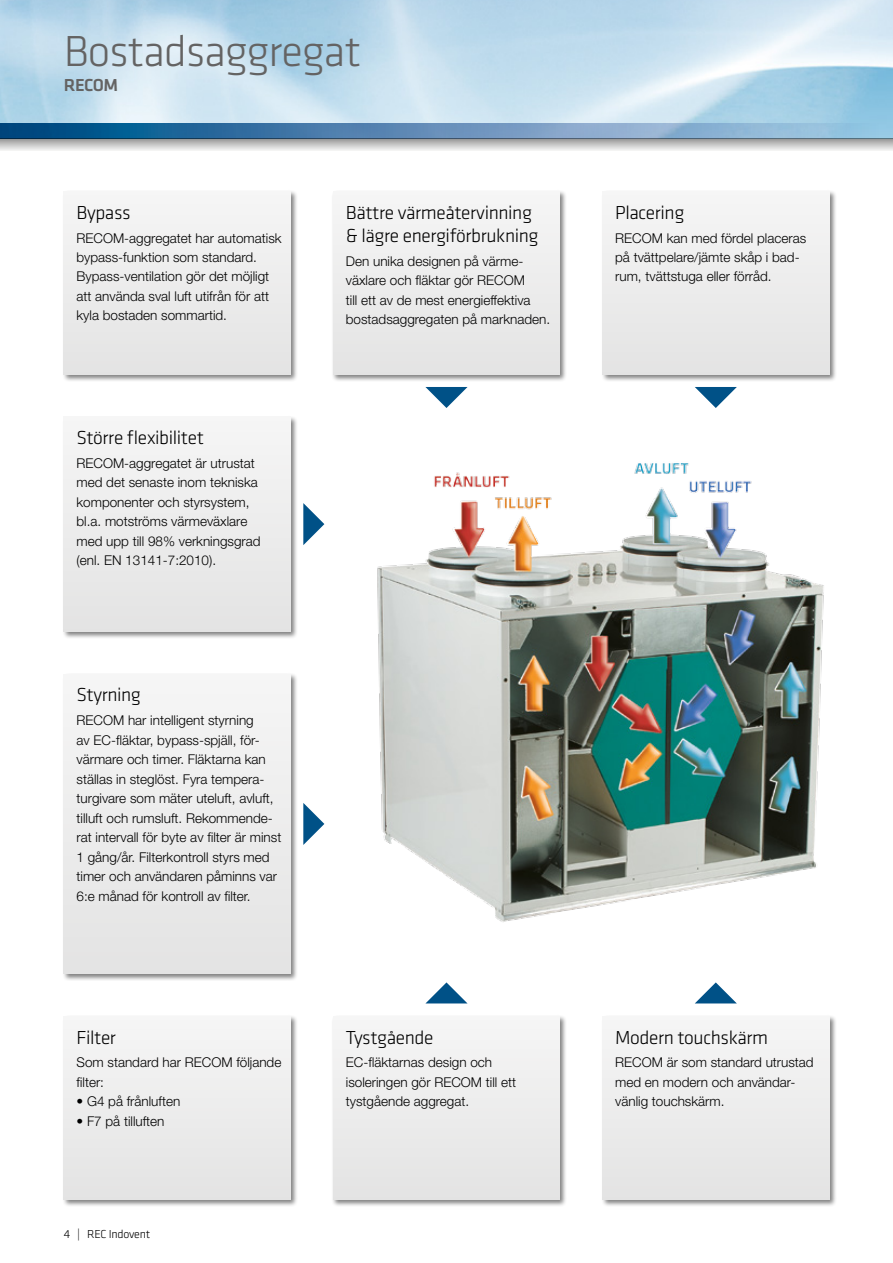
<style>
.page{position:relative;width:893px;height:1263px;background:#fff}
.page>*{position:absolute;margin:0;border:0;box-sizing:border-box;transform-origin:0 0}
.t1{font:300 45px "Klavika";letter-spacing:-.025em;color:#646363}
.t2{font:300 19.5px/23.4px "Klavika";letter-spacing:-.02em;color:#000}
.t3{font:500 18px "Klavika";letter-spacing:-.03em;color:#646363}
.t4{font:300 13.5px/19.5px "Helvetica Neue LT Std";color:#000}
.t5{font:300 12px "Klavika";letter-spacing:-.02em;color:#000}
</style>
<div class="page">
<svg style="left:0;top:123px;width:892px;height:15px;background:#5a8db7"></svg>
<svg style="left:892px;top:123px;width:1px;height:15px"></svg>
<svg style="left:0;top:138px;width:893px;height:13px;background:#bdbfc1"></svg>
<img style="left:324px;top:463px;width:500px;height:459px">
<div style="left:62px;top:672px;width:236px;height:309px;background:#000;opacity:.5"></div>
<div style="left:64px;top:674px;width:227px;height:300px;background:#ededed"></div>
<div style="left:62px;top:190px;width:236px;height:192px;background:#000;opacity:.5"></div>
<div style="left:64px;top:191px;width:227px;height:183px;background:#ededed"></div>
<div style="left:62px;top:415px;width:236px;height:224px;background:#000;opacity:.5"></div>
<div style="left:64px;top:417px;width:227px;height:214px;background:#ededed"></div>
<div style="left:62px;top:1014px;width:236px;height:193px;background:#000;opacity:.5"></div>
<div style="left:64px;top:1016px;width:227px;height:183px;background:#ededed"></div>
<div style="left:332px;top:190px;width:236px;height:192px;background:#000;opacity:.5"></div>
<div style="left:333px;top:191px;width:227px;height:183px;background:#ededed"></div>
<svg style="left:425px;top:387px;width:43px;height:21px"></svg>
<div style="left:601px;top:190px;width:236px;height:192px;background:#000;opacity:.5"></div>
<div style="left:602px;top:191px;width:227px;height:183px;background:#ededed"></div>
<svg style="left:695px;top:387px;width:42px;height:21px"></svg>
<div style="left:332px;top:1014px;width:236px;height:193px;background:#000;opacity:.5"></div>
<div style="left:333px;top:1016px;width:227px;height:183px;background:#ededed"></div>
<svg style="left:426px;top:982px;width:41px;height:21px"></svg>
<div style="left:601px;top:1014px;width:236px;height:193px;background:#000;opacity:.5"></div>
<div style="left:602px;top:1016px;width:227px;height:183px;background:#ededed"></div>
<svg style="left:695px;top:982px;width:42px;height:21px"></svg>
<svg style="left:303px;top:503px;width:21px;height:42px"></svg>
<svg style="left:303px;top:803px;width:21px;height:42px"></svg>
<h1 class="t1" style="left:64px;top:26px;width:299px">Bostadsaggregat</h1>
<h3 class="t3" style="left:64px;top:76px;width:56px">RECOM</h3>
<h2 class="t2" style="left:77px;top:201px;width:56px">Bypass</h2>
<p class="t4" style="left:77px;top:228px;width:207px">RECOM-aggregatet har automatisk bypass-funktion som standard.<br>Bypass-ventilation gör det möjligt att använda sval luft utifrån för att kyla bostaden sommartid.</p>
<h2 class="t2" style="left:77px;top:426px;width:129px">Större flexibilitet</h2>
<p class="t4" style="left:77px;top:453px;width:186px">RECOM-aggregatet är utrustat med det senaste inom tekniska komponenter och styrsystem, bl.a. motströms värmeväxlare med upp till 98% verkningsgrad (enl. EN 13141-7:2010).</p>
<h2 class="t2" style="left:77px;top:684px;width:66px">Styrning</h2>
<p class="t4" style="left:77px;top:710px;width:206px">RECOM har intelligent styrning<br>av EC-fläktar, bypass-spjäll, för&shy;värmare och timer. Fläktarna kan ställas in steglöst. Fyra tempera&shy;turgivare som mäter uteluft, avluft, tilluft och rumsluft. Rekommende&shy;rat intervall för byte av filter är minst 1 gång/år. Filterkontroll styrs med timer och användaren påminns var 6:e månad för kontroll av filter.</p>
<h2 class="t2" style="left:77px;top:1026px;width:41px">Filter</h2>
<p class="t4" style="left:77px;top:1053px;width:206px">Som standard har RECOM följande filter:</p>
<p class="t4" style="left:77px;top:1092px;width:105px">• G4 på frånluften</p>
<p class="t4" style="left:77px;top:1111px;width:90px">• F7 på tilluften</p>
<p class="t5" style="left:64px;top:1228px;width:88px">4 | REC Indovent</p>
<h2 class="t2" style="left:346px;top:201px;width:194px">Bättre värmeåtervinning &amp; lägre energiförbrukning</h2>
<p class="t4" style="left:346px;top:251px;width:206px">Den unika designen på värme&shy;växlare och fläktar gör RECOM<br>till ett av de mest energieffektiva bostadsaggregaten på marknaden.</p>
<h2 class="t2" style="left:346px;top:1026px;width:89px">Tystgående</h2>
<p class="t4" style="left:346px;top:1053px;width:172px">EC-fläktarnas design och isoleringen gör RECOM till ett tystgående aggregat.</p>
<h2 class="t2" style="left:615px;top:201px;width:71px">Placering</h2>
<p class="t4" style="left:615px;top:228px;width:193px">RECOM kan med fördel placeras på tvättpelare/jämte skåp i bad&shy;rum, tvättstuga eller förråd.</p>
<h2 class="t2" style="left:615px;top:1026px;width:155px">Modern touchskärm</h2>
<p class="t4" style="left:615px;top:1053px;width:200px">RECOM är som standard utrustad med en modern och användar&shy;vänlig touchskärm.</p>
</div>
